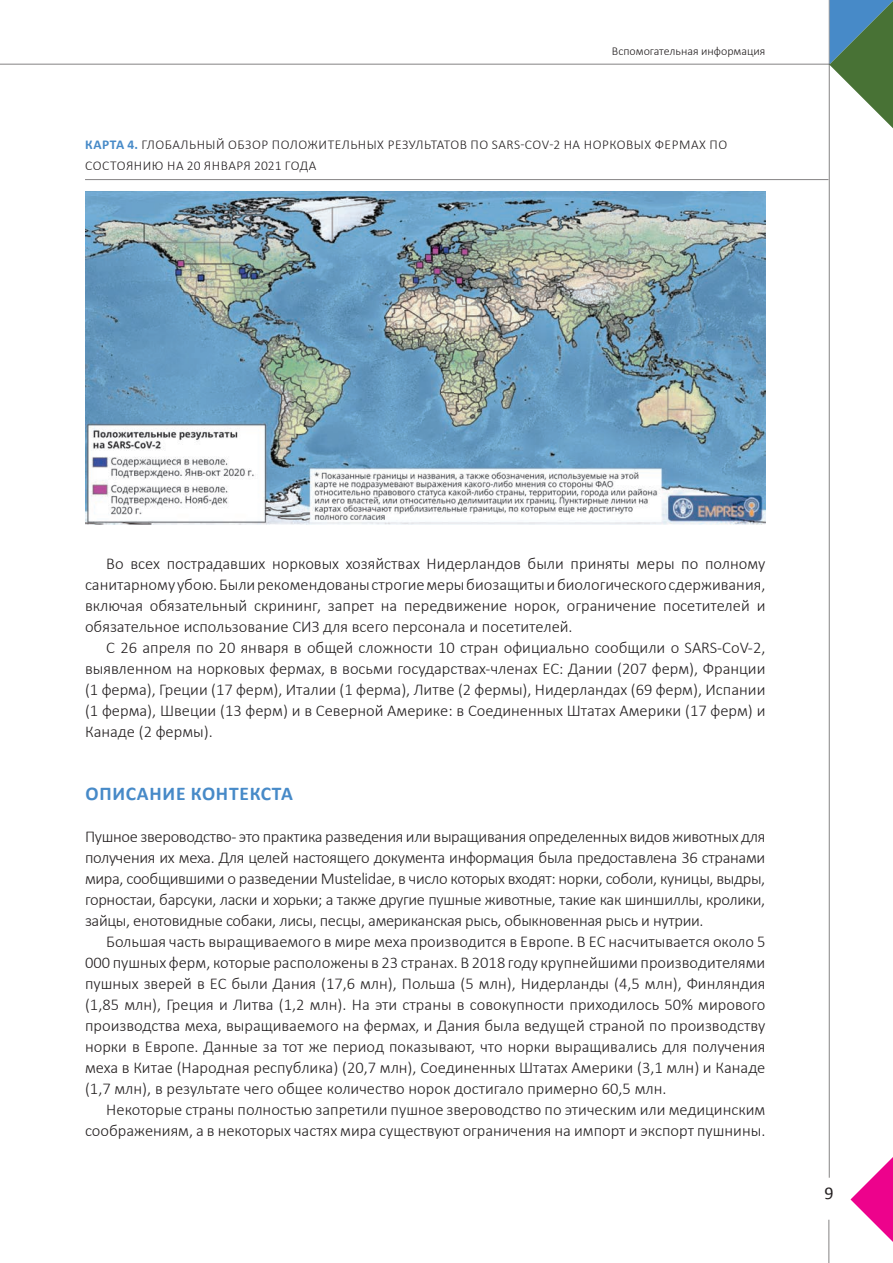
<style>
.page{position:relative;width:893px;height:1263px;background:#fff}
.page>*{position:absolute;margin:0;border:0;box-sizing:border-box;transform-origin:0 0}
.t1{font:700 19.5px "Calibri";letter-spacing:.04em;color:#478ac8}
.t2{font:18px "Calibri";color:#231f20}
.t3{font:300 16.5px/21px "Calibri";color:#231f20;text-align:justify}
.t4{font:300 13.5px/21px "Calibri";letter-spacing:.04em;color:#231f20}
.t5{font:300 12px "Calibri";color:#231f20}
.s1{font-weight:700;color:#478ac8}
</style>
<div class="page">
<hr style="left:829px;top:0;width:1px;height:1178px;background:#231f20">
<hr style="left:828px;top:1220px;width:1px;height:43px;background:#231f20">
<svg style="left:829px;top:0;width:64px;height:132px"></svg>
<svg style="left:850px;top:1157px;width:43px;height:85px"></svg>
<hr style="left:0;top:64px;width:830px;height:1px;background:#231f20">
<img style="left:85px;top:192px;width:680px;height:333px">
<hr style="left:85px;top:179px;width:743px;height:1px;background:#231f20">
<p class="t5" style="left:612px;top:43px;width:155px">Вспомогательная информация</p>
<p class="t4" style="left:85px;top:133px;width:643px"><span class="s1">КАРТА 4.</span> ГЛОБАЛЬНЫЙ ОБЗОР ПОЛОЖИТЕЛЬНЫХ РЕЗУЛЬТАТОВ ПО SARS-COV-2 НА НОРКОВЫХ ФЕРМАХ ПО<br>СОСТОЯНИЮ НА 20 ЯНВАРЯ 2021 ГОДА</p>
<p class="t3" style="left:85px;top:552px;width:682px;text-indent:21px">Во всех пострадавших норковых хозяйствах Нидерландов были приняты меры по полному санитарному убою. Были рекомендованы строгие меры биозащиты и биологического сдерживания, включая обязательный скрининг, запрет на передвижение норок, ограничение посетителей и обязательное использование СИЗ для всего персонала и посетителей.</p>
<p class="t3" style="left:85px;top:636px;width:682px;text-indent:21px">С 26 апреля по 20 января в общей сложности 10 стран официально сообщили о SARS-CoV-2, выявленном на норковых фермах, в восьми государствах-членах ЕС: Дании (207 ферм), Франции (1 ферма), Греции (17 ферм), Италии (1 ферма), Литве (2 фермы), Нидерландах (69 ферм), Испании (1 ферма), Швеции (13 ферм) и в Северной Америке: в Соединенных Штатах Америки (17 ферм) и Канаде (2 фермы).</p>
<p class="t1" style="left:85px;top:781px;width:209px">ОПИСАНИЕ КОНТЕКСТА</p>
<p class="t3" style="left:85px;top:825px;width:682px">Пушное звероводство - это практика разведения или выращивания определенных видов животных для получения их меха. Для целей настоящего документа информация была предоставлена 36 странами мира, сообщившими о разведении Mustelidae, в число которых входят: норки, соболи, куницы, выдры, горностаи, барсуки, ласки и хорьки; а также другие пушные животные, такие как шиншиллы, кролики, зайцы, енотовидные собаки, лисы, песцы, американская рысь, обыкновенная рысь и нутрии.</p>
<p class="t3" style="left:85px;top:930px;width:682px;text-indent:21px">Большая часть выращиваемого в мире меха производится в Европе. В ЕС насчитывается около 5<br>000 пушных ферм, которые расположены в 23 странах. В 2018 году крупнейшими производителями пушных зверей в ЕС были Дания (17,6 млн), Польша (5 млн), Нидерланды (4,5 млн), Финляндия (1,85 млн), Греция и Литва (1,2 млн). На эти страны в совокупности приходилось 50% мирового производства меха, выращиваемого на фермах, и Дания была ведущей страной по производству норки в Европе. Данные за тот же период показывают, что норки выращивались для получения меха в Китае (Народная республика) (20,7 млн), Соединенных Штатах Америки (3,1 млн) и Канаде (1,7 млн), в результате чего общее количество норок достигало примерно 60,5 млн.</p>
<p class="t3" style="left:85px;top:1098px;width:682px;text-align:right">Некоторые страны полностью запретили пушное звероводство по этическим или медицинским соображениям, а в некоторых частях мира существуют ограничения на импорт и экспорт пушнины.</p>
<p class="t2" style="left:825px;top:1181px;width:11px">9</p>
</div>
